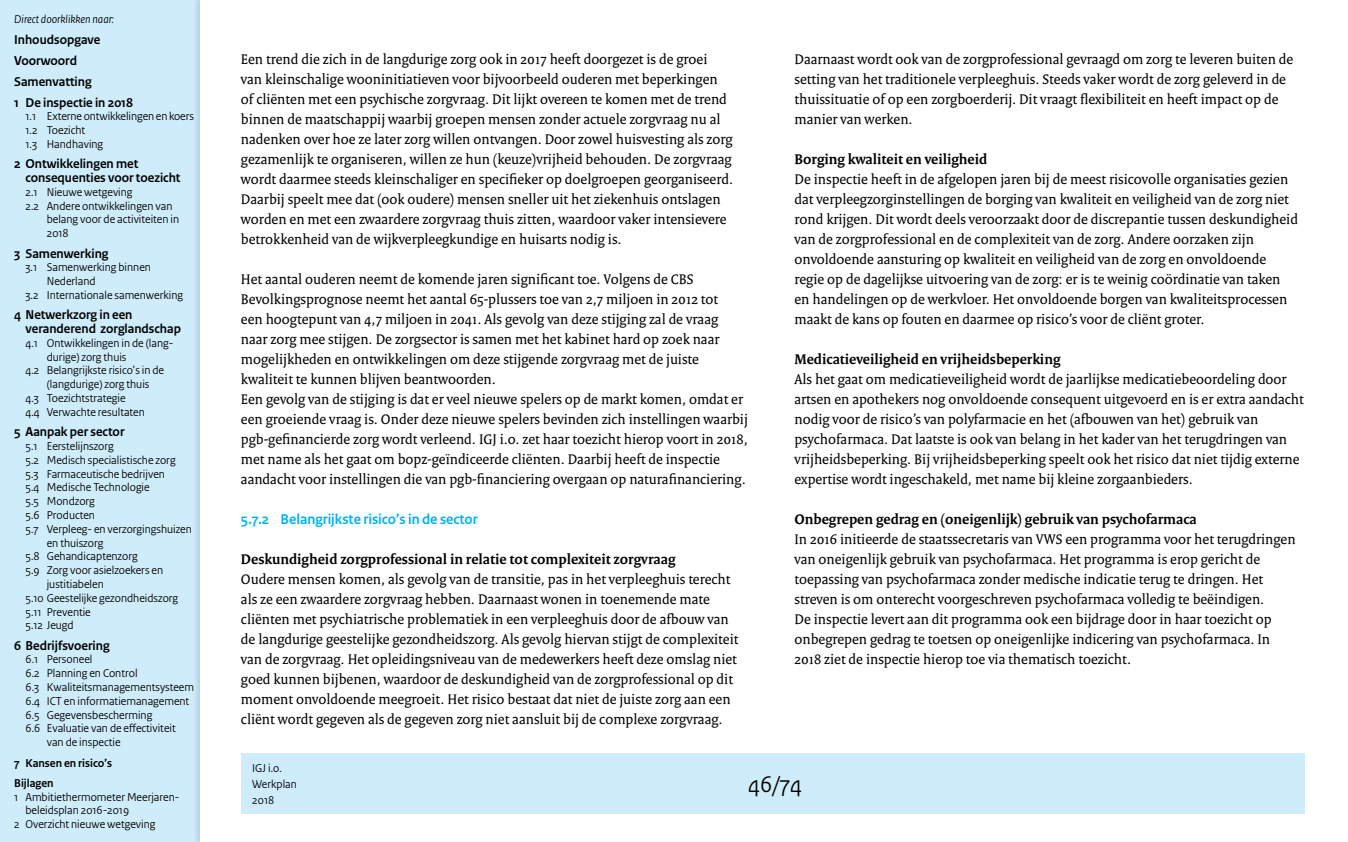
<style>
.page{position:relative;width:1348px;height:842px;background:#fff}
.page>*{position:absolute;margin:0;border:0;box-sizing:border-box;transform-origin:0 0}
.t1{font:24px "Rijksoverheid Sans Heading";color:#000}
.t2{font:15px/20px "Rijksoverheid Serif";color:#000}
.t3{font:700 15px "Rijksoverheid Serif";color:#000}
.t4{font:700 15px "Rijksoverheid Sans Heading";color:#00b4ea}
.t5{font:700 13.5px/20.8px "Rijksoverheid Sans Heading";color:#000}
.t6{font:12px/13.8px "Rijksoverheid Sans Heading";color:#000}
.t7{font:700 12px/20.3px "Rijksoverheid Sans Heading";color:#000}
.t8{font:italic 12px "Rijksoverheid Sans Heading";color:#000}
</style>
<div class="page">
<div style="left:0;top:0;width:201px;height:842px;background:#ceecfa"></div>
<div style="left:241px;top:754px;width:1063px;height:60px;background:#ceecfa"></div>
<div style="left:193px;top:0;width:14px;height:842px;background:#c2ddef"></div>
<div style="left:200px;top:0;width:6px;height:842px;background:#fff"></div>
<p class="t8" style="left:14px;top:13px;width:101px">Direct doorklikken naar:</p>
<p class="t5" style="left:14px;top:30px;width:120px">Inhoudsopgave<br>Voorwoord<br>Samenvatting<br>1 De inspectie in 2018</p>
<p class="t6" style="left:26px;top:110px;width:170px">1.1 Externe ontwikkelingen en koers<br>1.2 Toezicht<br>1.3 Handhaving</p>
<p class="t5" style="left:26px;top:157px;width:156px;line-height:13.8px;text-indent:-11px">2 Ontwikkelingen met consequenties voor toezicht</p>
<p class="t6" style="left:26px;top:185px;width:109px">2.1 Nieuwe wetgeving</p>
<p class="t6" style="left:26px;top:199px;width:148px">2.2 Andere ontwikkelingen van</p>
<p class="t6" style="left:47px;top:213px;width:134px">belang voor de activiteiten in</p>
<p class="t6" style="left:47px;top:227px;width:23px">2018</p>
<p class="t5" style="left:14px;top:243px;width:96px">3 Samenwerking</p>
<p class="t6" style="left:26px;top:261px;width:127px">3.1 Samenwerking binnen</p>
<p class="t6" style="left:47px;top:274px;width:50px">Nederland</p>
<p class="t6" style="left:26px;top:288px;width:159px">3.2 Internationale samenwerking</p>
<p class="t5" style="left:26px;top:308px;width:157px;line-height:13.8px;text-indent:-11px">4 Netwerkzorg in een veranderend zorglandschap</p>
<p class="t6" style="left:26px;top:336px;width:149px">4.1 Ontwikkelingen in de (lang-</p>
<p class="t6" style="left:47px;top:350px;width:81px">durige) zorg thuis</p>
<p class="t6" style="left:26px;top:364px;width:140px">4.2 Belangrijkste risico’s in de</p>
<p class="t6" style="left:47px;top:378px;width:104px">(langdurige) zorg thuis</p>
<p class="t6" style="left:26px;top:391px;width:102px">4.3 Toezichtstrategie</p>
<p class="t6" style="left:26px;top:405px;width:121px">4.4 Verwachte resultaten</p>
<p class="t5" style="left:14px;top:422px;width:112px">5 Aanpak per sector</p>
<p class="t6" style="left:26px;top:439px;width:90px">5.1 Eerstelijnszorg</p>
<p class="t6" style="left:26px;top:453px;width:152px">5.2 Medisch specialistische zorg</p>
<p class="t6" style="left:26px;top:467px;width:141px">5.3 Farmaceutische bedrijven</p>
<p class="t6" style="left:26px;top:481px;width:126px">5.4 Medische Technologie</p>
<p class="t6" style="left:26px;top:494px;width:71px">5.5 Mondzorg</p>
<p class="t6" style="left:26px;top:508px;width:71px">5.6 Producten</p>
<p class="t6" style="left:26px;top:522px;width:168px">5.7 Verpleeg- en verzorgingshuizen</p>
<p class="t6" style="left:47px;top:536px;width:58px">en thuiszorg</p>
<p class="t6" style="left:26px;top:550px;width:114px">5.8 Gehandicaptenzorg</p>
<p class="t6" style="left:26px;top:563px;width:139px">5.9 Zorg voor asielzoekers en</p>
<p class="t6" style="left:47px;top:577px;width:58px">justitiabelen</p>
<p class="t6" style="left:26px;top:591px;width:154px">5.10 Geestelijke gezondheidszorg</p>
<p class="t6" style="left:26px;top:605px;width:67px">5.11 Preventie</p>
<p class="t6" style="left:26px;top:619px;width:50px">5.12 Jeugd</p>
<p class="t5" style="left:14px;top:635px;width:97px">6 Bedrijfsvoering</p>
<p class="t6" style="left:26px;top:653px;width:68px">6.1 Personeel</p>
<p class="t6" style="left:26px;top:667px;width:114px">6.2 Planning en Control</p>
<p class="t6" style="left:26px;top:680px;width:170px">6.3 Kwaliteitsmanagementsysteem</p>
<p class="t6" style="left:26px;top:694px;width:165px">6.4 ICT en informatiemanagement</p>
<p class="t6" style="left:26px;top:708px;width:128px">6.5 Gegevensbescherming</p>
<p class="t6" style="left:26px;top:722px;width:152px">6.6 Evaluatie van de effectiviteit</p>
<p class="t6" style="left:47px;top:736px;width:75px">van de inspectie</p>
<p class="t7" style="left:14px;top:753px;width:99px">7 Kansen en risico’s<br>Bijlagen</p>
<p class="t6" style="left:14px;top:790px;width:167px">1 Ambitiethermometer Meerjaren-</p>
<p class="t6" style="left:26px;top:804px;width:105px">beleidsplan 2016-2019</p>
<p class="t6" style="left:14px;top:818px;width:143px">2 Overzicht nieuwe wetgeving</p>
<p class="t2" style="left:241px;top:49px;width:494px">Een trend die zich in de langdurige zorg ook in 2017 heeft doorgezet is de groei<br>van kleinschalige wooninitiatieven voor bijvoorbeeld ouderen met beperkingen of cliënten met een psychische zorgvraag. Dit lijkt overeen te komen met de trend binnen de maatschappij waarbij groepen mensen zonder actuele zorgvraag nu al nadenken over hoe ze later zorg willen ontvangen. Door zowel huisvesting als zorg gezamenlijk te organiseren, willen ze hun (keuze)vrijheid behouden. De zorgvraag wordt daarmee steeds kleinschaliger en specifieker op doelgroepen georganiseerd.<br>Daarbij speelt mee dat (ook oudere) mensen sneller uit het ziekenhuis ontslagen worden en met een zwaardere zorgvraag thuis zitten, waardoor vaker intensievere betrokkenheid van de wijkverpleegkundige en huisarts nodig is.</p>
<p class="t2" style="left:241px;top:269px;width:508px">Het aantal ouderen neemt de komende jaren significant toe. Volgens de CBS Bevolkingsprognose neemt het aantal 65-plussers toe van 2,7 miljoen in 2012 tot<br>een hoogtepunt van 4,7 miljoen in 2041. Als gevolg van deze stijging zal de vraag naar zorg mee stijgen. De zorgsector is samen met het kabinet hard op zoek naar mogelijkheden en ontwikkelingen om deze stijgende zorgvraag met de juiste kwaliteit te kunnen blijven beantwoorden.<br>Een gevolg van de stijging is dat er veel nieuwe spelers op de markt komen, omdat er een groeiende vraag is. Onder deze nieuwe spelers bevinden zich instellingen waarbij pgb-gefinancierde zorg wordt verleend. IGJ i.o. zet haar toezicht hierop voort in 2018, met name als het gaat om bopz-geïndiceerde cliënten. Daarbij heeft de inspectie aandacht voor instellingen die van pgb-financiering overgaan op naturafinanciering.</p>
<p class="t4" style="left:241px;top:511px;width:238px">5.7.2 Belangrijkste risico’s in de sector</p>
<p class="t3" style="left:241px;top:550px;width:436px">Deskundigheid zorgprofessional in relatie tot complexiteit zorgvraag</p>
<p class="t2" style="left:241px;top:569px;width:499px">Oudere mensen komen, als gevolg van de transitie, pas in het verpleeghuis terecht als ze een zwaardere zorgvraag hebben. Daarnaast wonen in toenemende mate cliënten met psychiatrische problematiek in een verpleeghuis door de afbouw van de langdurige geestelijke gezondheidszorg. Als gevolg hiervan stijgt de complexiteit van de zorgvraag. Het opleidingsniveau van de medewerkers heeft deze omslag niet goed kunnen bijbenen, waardoor de deskundigheid van de zorgprofessional op dit moment onvoldoende meegroeit. Het risico bestaat dat niet de juiste zorg aan een cliënt wordt gegeven als de gegeven zorg niet aansluit bij de complexe zorgvraag.</p>
<p class="t2" style="left:794px;top:49px;width:500px">Daarnaast wordt ook van de zorgprofessional gevraagd om zorg te leveren buiten de setting van het traditionele verpleeghuis. Steeds vaker wordt de zorg geleverd in de thuissituatie of op een zorgboerderij. Dit vraagt flexibiliteit en heeft impact op de manier van werken.</p>
<p class="t3" style="left:794px;top:150px;width:194px">Borging kwaliteit en veiligheid</p>
<p class="t2" style="left:794px;top:169px;width:505px">De inspectie heeft in de afgelopen jaren bij de meest risicovolle organisaties gezien dat verpleegzorginstellingen de borging van kwaliteit en veiligheid van de zorg niet rond krijgen. Dit wordt deels veroorzaakt door de discrepantie tussen deskundigheid van de zorgprofessional en de complexiteit van de zorg. Andere oorzaken zijn onvoldoende aansturing op kwaliteit en veiligheid van de zorg en onvoldoende regie op de dagelijkse uitvoering van de zorg: er is te weinig coördinatie van taken en handelingen op de werkvloer. Het onvoldoende borgen van kwaliteitsprocessen maakt de kans op fouten en daarmee op risico’s voor de cliënt groter.</p>
<p class="t3" style="left:794px;top:350px;width:267px">Medicatieveiligheid en vrijheidsbeperking</p>
<p class="t2" style="left:794px;top:369px;width:511px">Als het gaat om medicatieveiligheid wordt de jaarlijkse medicatiebeoordeling door artsen en apothekers nog onvoldoende consequent uitgevoerd en is er extra aandacht nodig voor de risico’s van polyfarmacie en het (afbouwen van het) gebruik van psychofarmaca. Dat laatste is ook van belang in het kader van het terugdringen van vrijheidsbeperking. Bij vrijheidsbeperking speelt ook het risico dat niet tijdig externe expertise wordt ingeschakeld, met name bij kleine zorgaanbieders.</p>
<p class="t3" style="left:794px;top:510px;width:404px">Onbegrepen gedrag en (oneigenlijk) gebruik van psychofarmaca</p>
<p class="t2" style="left:794px;top:529px;width:503px">In 2016 initieerde de staatssecretaris van VWS een programma voor het terugdringen van oneigenlijk gebruik van psychofarmaca. Het programma is erop gericht de toepassing van psychofarmaca zonder medische indicatie terug te dringen. Het streven is om onterecht voorgeschreven psychofarmaca volledig te beëindigen.<br>De inspectie levert aan dit programma ook een bijdrage door in haar toezicht op onbegrepen gedrag te toetsen op oneigenlijke indicering van psychofarmaca. In 2018 ziet de inspectie hierop toe via thematisch toezicht.</p>
<p class="t6" style="left:252px;top:760px;width:46px;line-height:16px">IGJ i.o.<br>Werkplan<br>2018</p>
<h1 class="t1" style="left:748px;top:770px;width:56px">46/74</h1>
</div>
